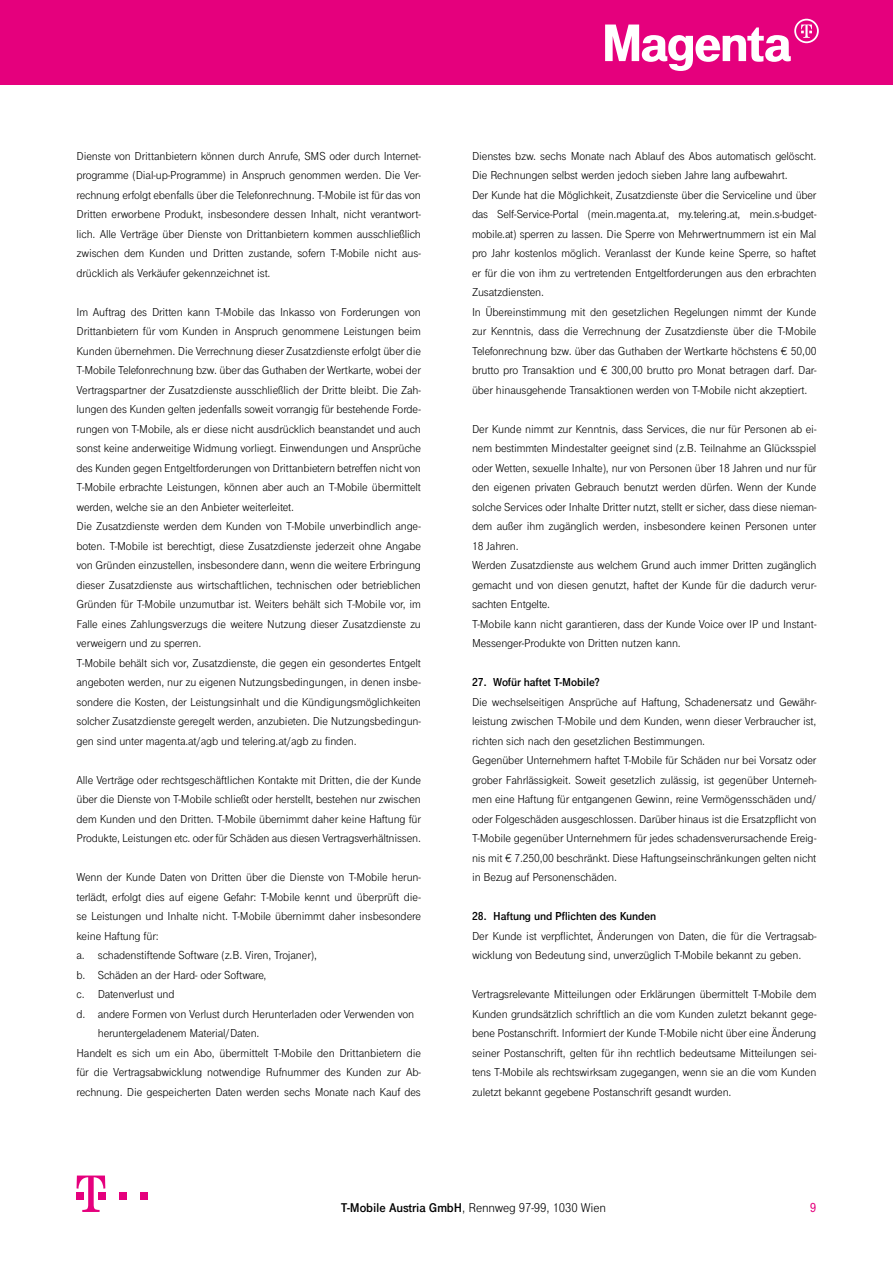
<style>
.page{position:relative;width:893px;height:1263px;background:#fff}
.page>*{position:absolute;margin:0;border:0;box-sizing:border-box;transform-origin:0 0}
.t1{font:500 13.5px "Tele Grotesk Next AT";color:#e5007d}
.t2{font:13.2px "Tele Grotesk Next AT";letter-spacing:-.01em;color:#000}
.t3{font:12px/19.5px "Tele Grotesk Next AT";letter-spacing:-.01em;color:#000}
.t4{font:700 12px "Tele Grotesk Next AT";letter-spacing:-.01em;color:#000}
.s1{font-weight:700}
</style>
<div class="page">
<div style="left:0;top:0;width:893px;height:85px;background:#e5007d"></div>
<svg style="left:605px;top:19px;width:214px;height:52px"></svg>
<svg style="left:77px;top:1175px;width:28px;height:37px"></svg>
<div style="left:98px;top:1192px;width:7px;height:8px;background:#e5007d"></div>
<div style="left:120px;top:1192px;width:7px;height:8px;background:#e5007d"></div>
<div style="left:141px;top:1192px;width:7px;height:8px;background:#e5007d"></div>
<p class="t3" style="left:77px;top:147px;width:346px;text-align:justify">Dienste von Drittanbietern können durch Anrufe, SMS oder durch Internet&shy;programme (Dial-up-Programme) in Anspruch genommen werden. Die Ver&shy;rechnung erfolgt ebenfalls über die Telefonrechnung. T-Mobile ist für das von Dritten erworbene Produkt, insbesondere dessen Inhalt, nicht verantwort&shy;lich. Alle Verträge über Dienste von Drittanbietern kommen ausschließlich zwischen dem Kunden und Dritten zustande, sofern T-Mobile nicht aus&shy;drücklich als Verkäufer gekennzeichnet ist.</p>
<p class="t3" style="left:77px;top:303px;width:346px">Im Auftrag des Dritten kann T-Mobile das Inkasso von Forderungen von Drittanbietern für vom Kunden in Anspruch genommene Leistungen beim Kunden übernehmen. Die Verrechnung dieser Zusatzdienste erfolgt über die T-Mobile Telefonrechnung bzw. über das Guthaben der Wertkarte, wobei der Vertragspartner der Zusatzdienste ausschließlich der Dritte bleibt. Die Zah&shy;lungen des Kunden gelten jedenfalls soweit vorrangig für bestehende Forde&shy;rungen von T-Mobile, als er diese nicht ausdrücklich beanstandet und auch sonst keine anderweitige Widmung vorliegt. Einwendungen und Ansprüche des Kunden gegen Entgeltforderungen von Drittanbietern betreffen nicht von T-Mobile erbrachte Leistungen, können aber auch an T-Mobile übermittelt werden, welche sie an den Anbieter weiterleitet.<br>Die Zusatzdienste werden dem Kunden von T-Mobile unverbindlich ange&shy;boten. T-Mobile ist berechtigt, diese Zusatzdienste jederzeit ohne Angabe von Gründen einzustellen, insbesondere dann, wenn die weitere Erbringung dieser Zusatzdienste aus wirtschaftlichen, technischen oder betrieblichen Gründen für T-Mobile unzumutbar ist. Weiters behält sich T-Mobile vor, im Falle eines Zahlungsverzugs die weitere Nutzung dieser Zusatzdienste zu verweigern und zu sperren.<br>T-Mobile behält sich vor, Zusatzdienste, die gegen ein gesondertes Entgelt angeboten werden, nur zu eigenen Nutzungsbedingungen, in denen insbe&shy;sondere die Kosten, der Leistungsinhalt und die Kündigungsmöglichkeiten solcher Zusatzdienste geregelt werden, anzubieten. Die Nutzungsbedingun&shy;gen sind unter magenta.at/agb und telering.at/agb zu finden.</p>
<p class="t3" style="left:77px;top:771px;width:346px;text-align:justify">Alle Verträge oder rechtsgeschäftlichen Kontakte mit Dritten, die der Kunde über die Dienste von T-Mobile schließt oder herstellt, bestehen nur zwischen dem Kunden und den Dritten. T-Mobile übernimmt daher keine Haftung für Produkte, Leistungen etc. oder für Schäden aus diesen Vertragsverhältnissen.</p>
<p class="t3" style="left:77px;top:869px;width:346px">Wenn der Kunde Daten von Dritten über die Dienste von T-Mobile herun-</p>
<p class="t3" style="left:77px;top:888px;width:346px">terlädt, erfolgt dies auf eigene Gefahr: T-Mobile kennt und überprüft die-</p>
<p class="t3" style="left:77px;top:908px;width:346px">se Leistungen und Inhalte nicht. T-Mobile übernimmt daher insbesondere</p>
<p class="t3" style="left:77px;top:927px;width:84px">keine Haftung für:</p>
<p class="t3" style="left:77px;top:947px;width:242px">a. schadenstiftende Software (z.B. Viren, Trojaner),</p>
<p class="t3" style="left:77px;top:966px;width:192px">b. Schäden an der Hard- oder Software,</p>
<p class="t3" style="left:77px;top:986px;width:100px">c. Datenverlust und</p>
<p class="t3" style="left:77px;top:1005px;width:339px">d. andere Formen von Verlust durch Herunterladen oder Verwenden von</p>
<p class="t3" style="left:98px;top:1025px;width:163px">heruntergeladenem Material/Daten.</p>
<p class="t3" style="left:77px;top:1044px;width:346px">Handelt es sich um ein Abo, übermittelt T-Mobile den Drittanbietern die</p>
<p class="t3" style="left:77px;top:1064px;width:346px">für die Vertragsabwicklung notwendige Rufnummer des Kunden zur Ab-</p>
<p class="t3" style="left:77px;top:1083px;width:346px">rechnung. Die gespeicherten Daten werden sechs Monate nach Kauf des</p>
<p class="t3" style="left:472px;top:147px;width:346px">Dienstes bzw. sechs Monate nach Ablauf des Abos automatisch gelöscht.<br>Die Rechnungen selbst werden jedoch sieben Jahre lang aufbewahrt.<br>Der Kunde hat die Möglichkeit, Zusatzdienste über die Serviceline und über das Self-Service-Portal (mein.magenta.at, my.telering.at, mein.s-budget&shy;mobile.at) sperren zu lassen. Die Sperre von Mehrwertnummern ist ein Mal pro Jahr kostenlos möglich. Veranlasst der Kunde keine Sperre, so haftet er für die von ihm zu vertretenden Entgeltforderungen aus den erbrachten Zusatzdiensten.<br>In Übereinstimmung mit den gesetzlichen Regelungen nimmt der Kunde zur Kenntnis, dass die Verrechnung der Zusatzdienste über die T-Mobile Telefonrechnung bzw. über das Guthaben der Wertkarte höchstens € 50,00 brutto pro Transaktion und € 300,00 brutto pro Monat betragen darf. Dar&shy;über hinausgehende Transaktionen werden von T-Mobile nicht akzeptiert.</p>
<p class="t3" style="left:472px;top:420px;width:346px">Der Kunde nimmt zur Kenntnis, dass Services, die nur für Personen ab ei&shy;nem bestimmten Mindestalter geeignet sind (z.B. Teilnahme an Glücksspiel oder Wetten, sexuelle Inhalte), nur von Personen über 18 Jahren und nur für den eigenen privaten Gebrauch benutzt werden dürfen. Wenn der Kunde solche Services oder Inhalte Dritter nutzt, stellt er sicher, dass diese nieman&shy;dem außer ihm zugänglich werden, insbesondere keinen Personen unter 18 Jahren.<br>Werden Zusatzdienste aus welchem Grund auch immer Dritten zugänglich gemacht und von diesen genutzt, haftet der Kunde für die dadurch verur&shy;sachten Entgelte.<br>T-Mobile kann nicht garantieren, dass der Kunde Voice over IP und Instant-Messenger-Produkte von Dritten nutzen kann.</p>
<p class="t4" style="left:472px;top:675px;width:129px">27. Wofür haftet T-Mobile?</p>
<p class="t3" style="left:472px;top:693px;width:346px">Die wechselseitigen Ansprüche auf Haftung, Schadenersatz und Gewähr&shy;leistung zwischen T-Mobile und dem Kunden, wenn dieser Verbraucher ist, richten sich nach den gesetzlichen Bestimmungen.<br>Gegenüber Unternehmern haftet T-Mobile für Schäden nur bei Vorsatz oder grober Fahrlässigkeit. Soweit gesetzlich zulässig, ist gegenüber Unterneh&shy;men eine Haftung für entgangenen Gewinn, reine Vermögensschäden und/ oder Folgeschäden ausgeschlossen. Darüber hinaus ist die Ersatzpflicht von T-Mobile gegenüber Unternehmern für jedes schadensverursachende Ereig&shy;nis mit € 7.250,00 beschränkt. Diese Haftungseinschränkungen gelten nicht in Bezug auf Personenschäden.</p>
<p class="t4" style="left:472px;top:909px;width:186px">28. Haftung und Pflichten des Kunden</p>
<p class="t3" style="left:472px;top:927px;width:346px">Der Kunde ist verpflichtet, Änderungen von Daten, die für die Vertragsab&shy;wicklung von Bedeutung sind, unverzüglich T-Mobile bekannt zu geben.</p>
<p class="t3" style="left:472px;top:986px;width:346px;text-align:justify">Vertragsrelevante Mitteilungen oder Erklärungen übermittelt T-Mobile dem Kunden grundsätzlich schriftlich an die vom Kunden zuletzt bekannt gege&shy;bene Postanschrift. Informiert der Kunde T-Mobile nicht über eine Änderung seiner Postanschrift, gelten für ihn rechtlich bedeutsame Mitteilungen sei&shy;tens T-Mobile als rechtswirksam zugegangen, wenn sie an die vom Kunden zuletzt bekannt gegebene Postanschrift gesandt wurden.</p>
<p class="t2" style="left:341px;top:1200px;width:267px"><span class="s1">T-Mobile Austria GmbH</span>, Rennweg 97-99, 1030 Wien</p>
<p class="t1" style="left:810px;top:1200px;width:8px">9</p>
</div>
